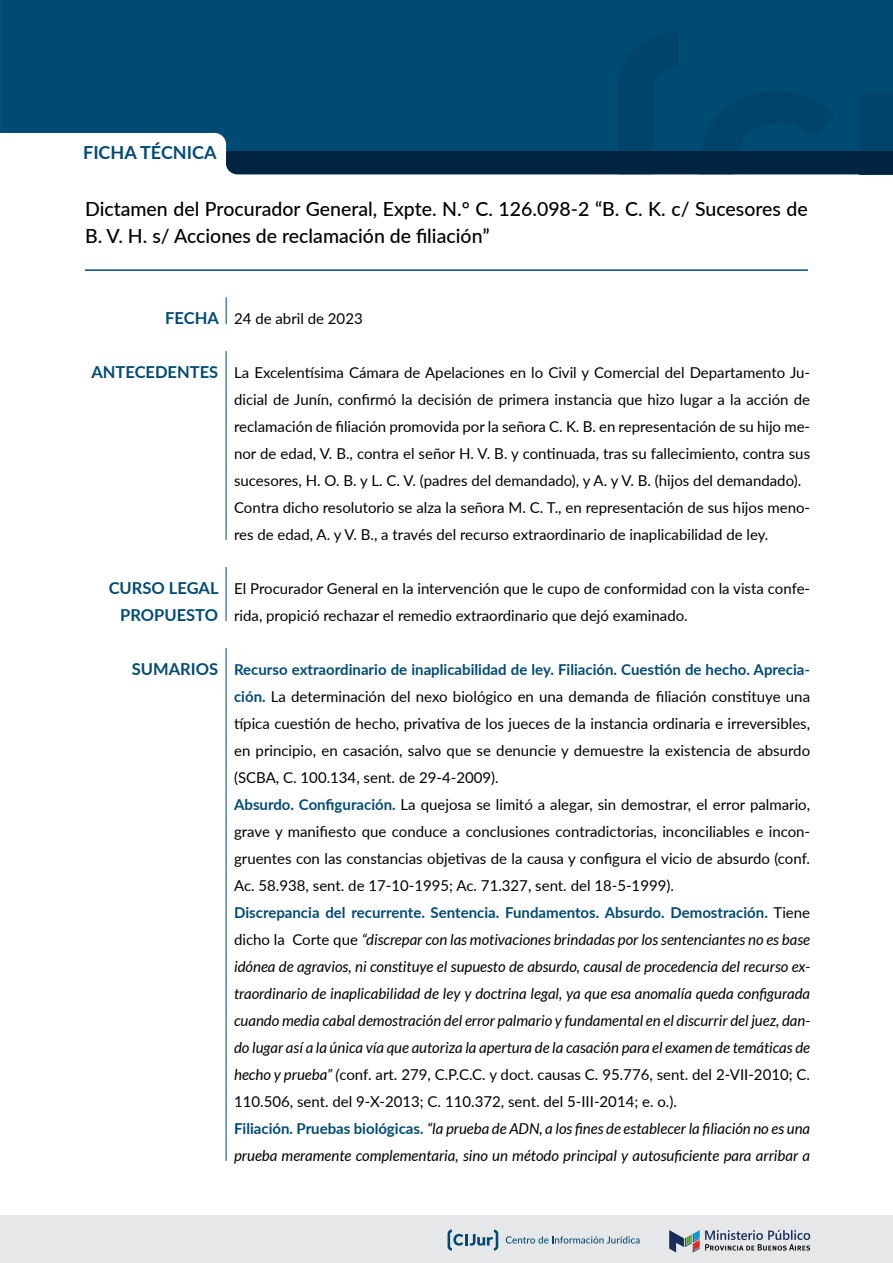
<style>
.page{position:relative;width:893px;height:1263px;background:#fff}
.page>*{position:absolute;margin:0;border:0;box-sizing:border-box;transform-origin:0 0}
.t1{font:500 19.5px/27px "Lato";color:#000}
.t2{font:700 18px "Lato";color:#004b74}
.t3{font:700 16.5px/27px "Lato";color:#004b74;text-align:right}
.t4{font:15px/27px "Lato";color:#000}
.s1{font-weight:700;color:#004b74}
.s2{font-style:italic}
</style>
<div class="page">
<div style="left:0;top:1215px;width:893px;height:48px;background:#e6e7e8"></div>
<svg style="left:669px;top:1230px;width:141px;height:22px"></svg>
<svg style="left:506px;top:1236px;width:133px;height:7px"></svg>
<svg style="left:448px;top:1229px;width:50px;height:21px"></svg>
<div style="left:0;top:0;width:893px;height:143px;background:#004b74"></div>
<svg style="left:226px;top:32px;width:667px;height:142px;background:#00446b"></svg>
<hr style="left:85px;top:269px;width:723px;height:2px;background:#004b74">
<svg style="left:226px;top:297px;width:1px;height:27px"></svg>
<hr style="left:226px;top:351px;width:1px;height:189px;background:#004b74">
<hr style="left:226px;top:567px;width:1px;height:54px;background:#004b74">
<hr style="left:226px;top:648px;width:1px;height:513px;background:#004b74">
<p class="t2" style="left:83px;top:139px;width:135px">FICHA TÉCNICA</p>
<h1 class="t1" style="left:85px;top:195px;width:724px">Dictamen del Procurador General, Expte. N.° C. 126.098-2 “B. C. K. c/ Sucesores de<br>B. V. H. s/ Acciones de reclamación de filiación”</h1>
<p class="t3" style="left:165px;top:304px;width:55px">FECHA</p>
<p class="t4" style="left:234px;top:304px;width:130px">24 de abril de 2023</p>
<p class="t3" style="left:91px;top:358px;width:128px">ANTECEDENTES</p>
<p class="t4" style="left:234px;top:358px;width:578px">La Excelentísima Cámara de Apelaciones en lo Civil y Comercial del Departamento Ju&shy;dicial de Junín, confirmó la decisión de primera instancia que hizo lugar a la acción de reclamación de filiación promovida por la señora C. K. B. en representación de su hijo me&shy;nor de edad, V. B., contra el señor H. V. B. y continuada, tras su fallecimiento, contra sus sucesores, H. O. B. y L. C. V. (padres del demandado), y A. y V. B. (hijos del demandado).<br>Contra dicho resolutorio se alza la señora M. C. T., en representación de sus hijos meno&shy;res de edad, A. y V. B., a través del recurso extraordinario de inaplicabilidad de ley.</p>
<p class="t3" style="left:109px;top:574px;width:111px">CURSO LEGAL<br>PROPUESTO</p>
<p class="t3" style="left:132px;top:655px;width:88px">SUMARIOS</p>
<p class="t4" style="left:234px;top:574px;width:578px">El Procurador General en la intervención que le cupo de conformidad con la vista confe&shy;rida, propició rechazar el remedio extraordinario que dejó examinado.</p>
<p class="t4" style="left:234px;top:655px;width:578px"><span class="s1">Recurso extraordinario de inaplicabilidad de ley. Filiación. Cuestión de hecho. Aprecia&shy;ción.</span> La determinación del nexo biológico en una demanda de filiación constituye una típica cuestión de hecho, privativa de los jueces de la instancia ordinaria e irreversibles, en principio, en casación, salvo que se denuncie y demuestre la existencia de absurdo (SCBA, C. 100.134, sent. de 29-4-2009).<br><span class="s1">Absurdo. Configuración.</span> La quejosa se limitó a alegar, sin demostrar, el error palmario, grave y manifiesto que conduce a conclusiones contradictorias, inconciliables e incon&shy;gruentes con las constancias objetivas de la causa y configura el vicio de absurdo (conf.<br>Ac. 58.938, sent. de 17-10-1995; Ac. 71.327, sent. del 18-5-1999).<br><span class="s1">Discrepancia del recurrente. Sentencia. Fundamentos. Absurdo. Demostración.</span> Tiene dicho la Corte que <span class="s2">“discrepar con las motivaciones brindadas por los sentenciantes no es base idónea de agravios, ni constituye el supuesto de absurdo, causal de procedencia del recurso ex&shy;traordinario de inaplicabilidad de ley y doctrina legal, ya que esa anomalía queda configurada cuando media cabal demostración del error palmario y fundamental en el discurrir del juez, dan&shy;do lugar así a la única vía que autoriza la apertura de la casación para el examen de temáticas de hecho y prueba” (</span>conf. art. 279, C.P.C.C. y doct. causas C. 95.776, sent. del 2-VII-2010; C.<br>110.506, sent. del 9-X-2013; C. 110.372, sent. del 5-III-2014; e. o.).<br><span class="s1">Filiación. Pruebas biológicas.</span> <span class="s2">“la prueba de ADN, a los fines de establecer la filiación no es una prueba meramente complementaria, sino un método principal y autosuficiente para arribar a</span></p>
</div>
